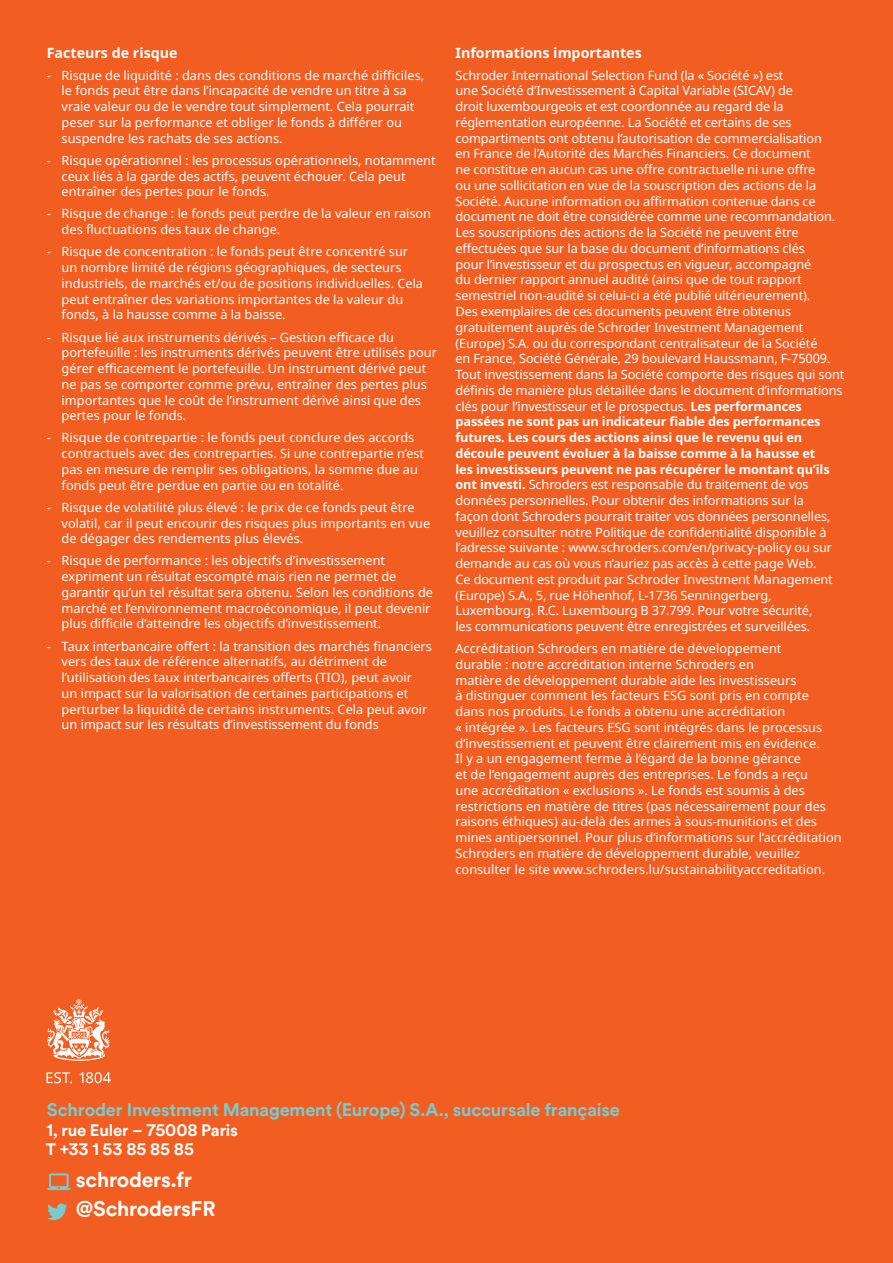
<style>
.page{position:relative;width:893px;height:1263px;background:#f25d21}
.page>*{position:absolute;margin:0;border:0;box-sizing:border-box;transform-origin:0 0}
.t1{font:700 21px "Schroders Circular";letter-spacing:-.01em;color:#fff}
._11_13_Bold_White{font:700 18px "Schroders Circular";letter-spacing:-.01em;color:#77ccd0}
._11_13_Bold_White-2{font:700 16.5px "Schroders Circular";letter-spacing:-.01em;color:#fff}
._8_5_10_Body_Text_Bl{font:700 14.25px "Noto Sans";color:#fff}
._8_5_10_Body_Text_Bl-2{font:12.75px/15.8px "Noto Sans";color:#fff}
.s1{font-weight:700}
</style>
<div class="page">
<svg style="left:47px;top:1203px;width:21px;height:17px"></svg>
<svg style="left:47px;top:1173px;width:24px;height:17px"></svg>
<svg style="left:46px;top:1072px;width:26px;height:11px"></svg>
<svg style="left:79px;top:1072px;width:32px;height:11px"></svg>
<svg style="left:47px;top:998px;width:63px;height:63px"></svg>
<p class="_8_5_10_Body_Text_Bl" style="left:47px;top:42px;width:132px">Facteurs de risque</p>
<p class="_8_5_10_Body_Text_Bl-2" style="left:62px;top:68px;width:364px;text-indent:-15px">- Risque de liquidité : dans des conditions de marché difficiles, le fonds peut être dans l’incapacité de vendre un titre à sa vraie valeur ou de le vendre tout simplement. Cela pourrait peser sur la performance et obliger le fonds à différer ou suspendre les rachats de ses actions.</p>
<p class="_8_5_10_Body_Text_Bl-2" style="left:62px;top:153px;width:376px;text-indent:-15px">- Risque opérationnel : les processus opérationnels, notamment ceux liés à la garde des actifs, peuvent échouer. Cela peut entraîner des pertes pour le fonds.</p>
<p class="_8_5_10_Body_Text_Bl-2" style="left:62px;top:206px;width:371px;text-indent:-15px">- Risque de change : le fonds peut perdre de la valeur en raison des fluctuations des taux de change.</p>
<p class="_8_5_10_Body_Text_Bl-2" style="left:62px;top:244px;width:363px;text-indent:-15px">- Risque de concentration : le fonds peut être concentré sur un nombre limité de régions géographiques, de secteurs industriels, de marchés et/ou de positions individuelles. Cela peut entraîner des variations importantes de la valeur du fonds, à la hausse comme à la baisse.</p>
<p class="_8_5_10_Body_Text_Bl-2" style="left:62px;top:329px;width:377px;text-indent:-15px">- Risque lié aux instruments dérivés – Gestion efficace du portefeuille : les instruments dérivés peuvent être utilisés pour gérer efficacement le portefeuille. Un instrument dérivé peut ne pas se comporter comme prévu, entraîner des pertes plus importantes que le coût de l’instrument dérivé ainsi que des pertes pour le fonds.</p>
<p class="_8_5_10_Body_Text_Bl-2" style="left:62px;top:430px;width:364px;text-indent:-15px">- Risque de contrepartie : le fonds peut conclure des accords contractuels avec des contreparties. Si une contrepartie n’est pas en mesure de remplir ses obligations, la somme due au fonds peut être perdue en partie ou en totalité.</p>
<p class="_8_5_10_Body_Text_Bl-2" style="left:62px;top:500px;width:370px;text-indent:-15px">- Risque de volatilité plus élevé : le prix de ce fonds peut être volatil, car il peut encourir des risques plus importants en vue de dégager des rendements plus élevés.</p>
<p class="_8_5_10_Body_Text_Bl-2" style="left:62px;top:553px;width:373px;text-indent:-15px">- Risque de performance : les objectifs d’investissement expriment un résultat escompté mais rien ne permet de garantir qu’un tel résultat sera obtenu. Selon les conditions de marché et l’environnement macroéconomique, il peut devenir plus difficile d’atteindre les objectifs d’investissement.</p>
<p class="_8_5_10_Body_Text_Bl-2" style="left:62px;top:638px;width:372px;text-indent:-15px">- Taux interbancaire offert : la transition des marchés financiers vers des taux de référence alternatifs, au détriment de l’utilisation des taux interbancaires offerts (TIO), peut avoir<br>un impact sur la valorisation de certaines participations et perturber la liquidité de certains instruments. Cela peut avoir un impact sur les résultats d’investissement du fonds</p>
<p class="_8_5_10_Body_Text_Bl" style="left:455px;top:42px;width:188px">Informations importantes</p>
<p class="_8_5_10_Body_Text_Bl-2" style="left:455px;top:68px;width:390px">Schroder International Selection Fund (la « Société ») est<br>une Société d’Investissement à Capital Variable (SICAV) de<br>droit luxembourgeois et est coordonnée au regard de la réglementation européenne. La Société et certains de ses compartiments ont obtenu l’autorisation de commercialisation<br>en France de l’Autorité des Marchés Financiers. Ce document<br>ne constitue en aucun cas une offre contractuelle ni une offre<br>ou une sollicitation en vue de la souscription des actions de la Société. Aucune information ou affirmation contenue dans ce document ne doit être considérée comme une recommandation.<br>Les souscriptions des actions de la Société ne peuvent être effectuées que sur la base du document d’informations clés<br>pour l’investisseur et du prospectus en vigueur, accompagné<br>du dernier rapport annuel audité (ainsi que de tout rapport semestriel non-audité si celui-ci a été publié ultérieurement).<br>Des exemplaires de ces documents peuvent être obtenus gratuitement auprès de Schroder Investment Management (Europe) S.A. ou du correspondant centralisateur de la Société<br>en France, Société Générale, 29 boulevard Haussmann, F-75009.<br>Tout investissement dans la Société comporte des risques qui sont définis de manière plus détaillée dans le document d’informations clés pour l’investisseur et le prospectus. <span class="s1">Les performances passées ne sont pas un indicateur fiable des performances futures. Les cours des actions ainsi que le revenu qui en découle peuvent évoluer à la baisse comme à la hausse et<br>les investisseurs peuvent ne pas récupérer le montant qu’ils ont investi.</span> Schroders est responsable du traitement de vos données personnelles. Pour obtenir des informations sur la<br>façon dont Schroders pourrait traiter vos données personnelles, veuillez consulter notre Politique de confidentialité disponible à l’adresse suivante : www.schroders.com/en/privacy-policy ou sur demande au cas où vous n’auriez pas accès à cette page Web.<br>Ce document est produit par Schroder Investment Management (Europe) S.A., 5, rue Höhenhof, L-1736 Senningerberg, Luxembourg. R.C. Luxembourg B 37.799. Pour votre sécurité,<br>les communications peuvent être enregistrées et surveillées.</p>
<p class="_8_5_10_Body_Text_Bl-2" style="left:455px;top:641px;width:388px">Accréditation Schroders en matière de développement<br>durable : notre accréditation interne Schroders en<br>matière de développement durable aide les investisseurs<br>à distinguer comment les facteurs ESG sont pris en compte<br>dans nos produits. Le fonds a obtenu une accréditation<br>« intégrée ». Les facteurs ESG sont intégrés dans le processus d’investissement et peuvent être clairement mis en évidence.<br>Il y a un engagement ferme à l’égard de la bonne gérance<br>et de l’engagement auprès des entreprises. Le fonds a reçu<br>une accréditation « exclusions ». Le fonds est soumis à des restrictions en matière de titres (pas nécessairement pour des raisons éthiques) au-delà des armes à sous-munitions et des mines antipersonnel. Pour plus d’informations sur l’accréditation Schroders en matière de développement durable, veuillez consulter le site www.schroders.lu/sustainabilityaccreditation.</p>
<p class="_11_13_Bold_White" style="left:47px;top:1097px;width:574px">Schroder Investment Management (Europe) S.A., succursale française</p>
<p class="_11_13_Bold_White-2" style="left:46px;top:1118px;width:193px">1, rue Euler – 75008 Paris</p>
<p class="_11_13_Bold_White-2" style="left:46px;top:1138px;width:149px">T +33 1 53 85 85 85</p>
<p class="t1" style="left:76px;top:1165px;width:118px">schroders.fr</p>
<p class="t1" style="left:76px;top:1194px;width:141px">@SchrodersFR</p>
</div>
